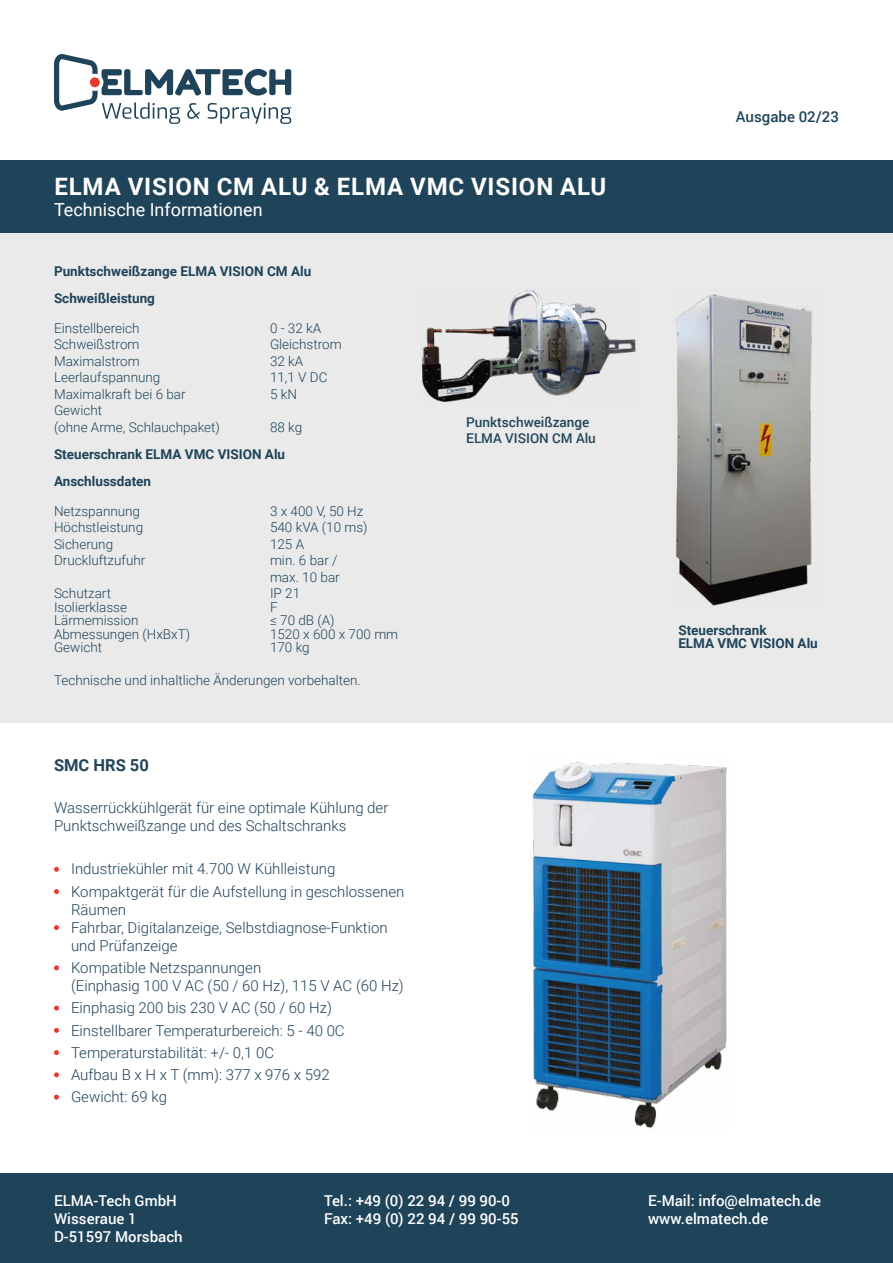
<style>
.page{position:relative;width:893px;height:1263px;background:#fff}
.page>*{position:absolute;margin:0;border:0;box-sizing:border-box;transform-origin:0 0}
.t1{font:700 24px "Roboto";letter-spacing:.035em;color:#fff}
.t2{font:18px "Roboto";color:#fff}
.t3{font:700 16.5px "Roboto";color:#1f4359}
.t4{font:300 15px/22.2px "Roboto";color:#1f4359}
.t5{font:500 15px "Roboto";color:#fff}
.t6{font:500 15px "Roboto";color:#1f4359}
.t7{font:300 13.5px/16.5px "Roboto";color:#1f4359}
.t8{font:700 13.5px/27px "Roboto";color:#1f4359}
.t9{font:500 13.5px/16.2px "Roboto";color:#1f4359}
</style>
<div class="page">
<svg style="left:54px;top:54px;width:237px;height:70px"></svg>
<div style="left:0;top:160px;width:893px;height:73px;background:#1f4359"></div>
<div style="left:0;top:1174px;width:893px;height:89px;background:#1f4359"></div>
<div style="left:0;top:233px;width:893px;height:490px;background:#eaeaea"></div>
<img style="left:532px;top:762px;width:195px;height:366px">
<svg style="left:54px;top:867px;width:5px;height:5px"></svg>
<svg style="left:54px;top:889px;width:5px;height:5px"></svg>
<svg style="left:54px;top:925px;width:5px;height:5px"></svg>
<svg style="left:54px;top:965px;width:5px;height:5px"></svg>
<svg style="left:54px;top:1005px;width:5px;height:5px"></svg>
<svg style="left:54px;top:1028px;width:5px;height:5px"></svg>
<svg style="left:54px;top:1050px;width:5px;height:5px"></svg>
<svg style="left:54px;top:1072px;width:5px;height:5px"></svg>
<svg style="left:54px;top:1094px;width:5px;height:5px"></svg>
<img style="left:675px;top:294px;width:138px;height:312px">
<img style="left:422px;top:289px;width:214px;height:113px">
<h1 class="t1" style="left:54px;top:170px;width:553px">ELMA VISION CM ALU &amp; ELMA VMC VISION ALU</h1>
<p class="t2" style="left:54px;top:197px;width:210px">Technische Informationen</p>
<p class="t8" style="left:54px;top:257px;width:259px">Punktschweißzange ELMA VISION CM Alu<br>Schweißleistung</p>
<p class="t7" style="left:54px;top:319px;width:87px">Einstellbereich</p>
<p class="t7" style="left:270px;top:319px;width:53px">0 - 32 kA</p>
<p class="t7" style="left:54px;top:336px;width:87px">Schweißstrom</p>
<p class="t7" style="left:270px;top:336px;width:73px">Gleichstrom</p>
<p class="t7" style="left:54px;top:352px;width:87px">Maximalstrom</p>
<p class="t7" style="left:270px;top:352px;width:35px">32 kA</p>
<p class="t7" style="left:54px;top:369px;width:108px">Leerlaufspannung</p>
<p class="t7" style="left:270px;top:369px;width:59px">11,1 V DC</p>
<p class="t7" style="left:54px;top:385px;width:133px">Maximalkraft bei 6 bar</p>
<p class="t7" style="left:270px;top:385px;width:28px">5 kN</p>
<p class="t7" style="left:54px;top:402px;width:168px">Gewicht<br>(ohne Arme, Schlauchpaket)</p>
<p class="t7" style="left:270px;top:418px;width:34px">88 kg</p>
<p class="t8" style="left:54px;top:440px;width:233px">Steuerschrank ELMA VMC VISION Alu<br>Anschlussdaten</p>
<p class="t7" style="left:54px;top:502px;width:88px">Netzspannung</p>
<p class="t7" style="left:270px;top:502px;width:95px">3 x 400 V, 50 Hz</p>
<p class="t7" style="left:54px;top:519px;width:91px">Höchstleistung</p>
<p class="t7" style="left:270px;top:519px;width:99px">540 kVA (10 ms)</p>
<p class="t7" style="left:54px;top:535px;width:61px">Sicherung</p>
<p class="t7" style="left:270px;top:535px;width:36px">125 A</p>
<p class="t7" style="left:54px;top:552px;width:93px">Druckluftzufuhr</p>
<p class="t7" style="left:270px;top:552px;width:71px">min. 6 bar / max. 10 bar</p>
<p class="t7" style="left:54px;top:585px;width:59px">Schutzart</p>
<p class="t7" style="left:270px;top:585px;width:32px">IP 21</p>
<p class="t7" style="left:54px;top:598px;width:75px">Isolierklasse</p>
<p class="t7" style="left:270px;top:598px;width:9px">F</p>
<p class="t7" style="left:54px;top:612px;width:86px">Lärmemission</p>
<p class="t7" style="left:270px;top:612px;width:66px">≤ 70 dB (A)</p>
<p class="t7" style="left:54px;top:625px;width:138px">Abmessungen (HxBxT)</p>
<p class="t7" style="left:270px;top:625px;width:130px">1520 x 600 x 700 mm</p>
<p class="t7" style="left:54px;top:639px;width:50px">Gewicht</p>
<p class="t7" style="left:270px;top:639px;width:41px">170 kg</p>
<p class="t7" style="left:54px;top:672px;width:308px">Technische und inhaltliche Änderungen vorbehalten.</p>
<p class="t3" style="left:54px;top:753px;width:96px">SMC HRS 50</p>
<p class="t4" style="left:54px;top:798px;width:336px;line-height:18px">Wasserrückkühlgerät für eine optimale Kühlung der<br>Punktschweißzange und des Schaltschranks</p>
<p class="t4" style="left:71px;top:857px;width:335px">Industriekühler mit 4.700 W Kühlleistung<br>Kompaktgerät für die Aufstellung in geschlossenen</p>
<p class="t4" style="left:71px;top:900px;width:318px;line-height:18px">Räumen<br>Fahrbar, Digitalanzeige, Selbstdiagnose-Funktion und Prüfanzeige</p>
<p class="t4" style="left:71px;top:958px;width:334px;line-height:18px">Kompatible Netzspannungen<br>(Einphasig 100 V AC (50 / 60 Hz), 115 V AC (60 Hz)</p>
<p class="t4" style="left:71px;top:996px;width:275px">Einphasig 200 bis 230 V AC (50 / 60 Hz)<br>Einstellbarer Temperaturbereich: 5 - 40 0C<br>Temperaturstabilität: +/- 0,1 0C<br>Aufbau B x H x T (mm): 377 x 976 x 592<br>Gewicht: 69 kg</p>
<p class="t9" style="left:466px;top:413px;width:131px">Punktschweißzange<br>ELMA VISION CM Alu</p>
<p class="t6" style="left:736px;top:106px;width:105px">Ausgabe 02/23</p>
<p class="t8" style="left:678px;top:622px;width:141px;line-height:13.5px">Steuerschrank<br>ELMA VMC VISION Alu</p>
<p class="t5" style="left:54px;top:1190px;width:124px">ELMA-Tech GmbH</p>
<p class="t5" style="left:324px;top:1190px;width:188px">Tel.: +49 (0) 22 94 / 99 90-0</p>
<p class="t5" style="left:648px;top:1190px;width:175px">E-Mail: info@elmatech.de</p>
<p class="t5" style="left:54px;top:1208px;width:84px">Wisseraue 1</p>
<p class="t5" style="left:324px;top:1208px;width:196px">Fax: +49 (0) 22 94 / 99 90-55</p>
<p class="t5" style="left:648px;top:1208px;width:122px">www.elmatech.de</p>
<p class="t5" style="left:54px;top:1226px;width:130px">D-51597 Morsbach</p>
</div>
